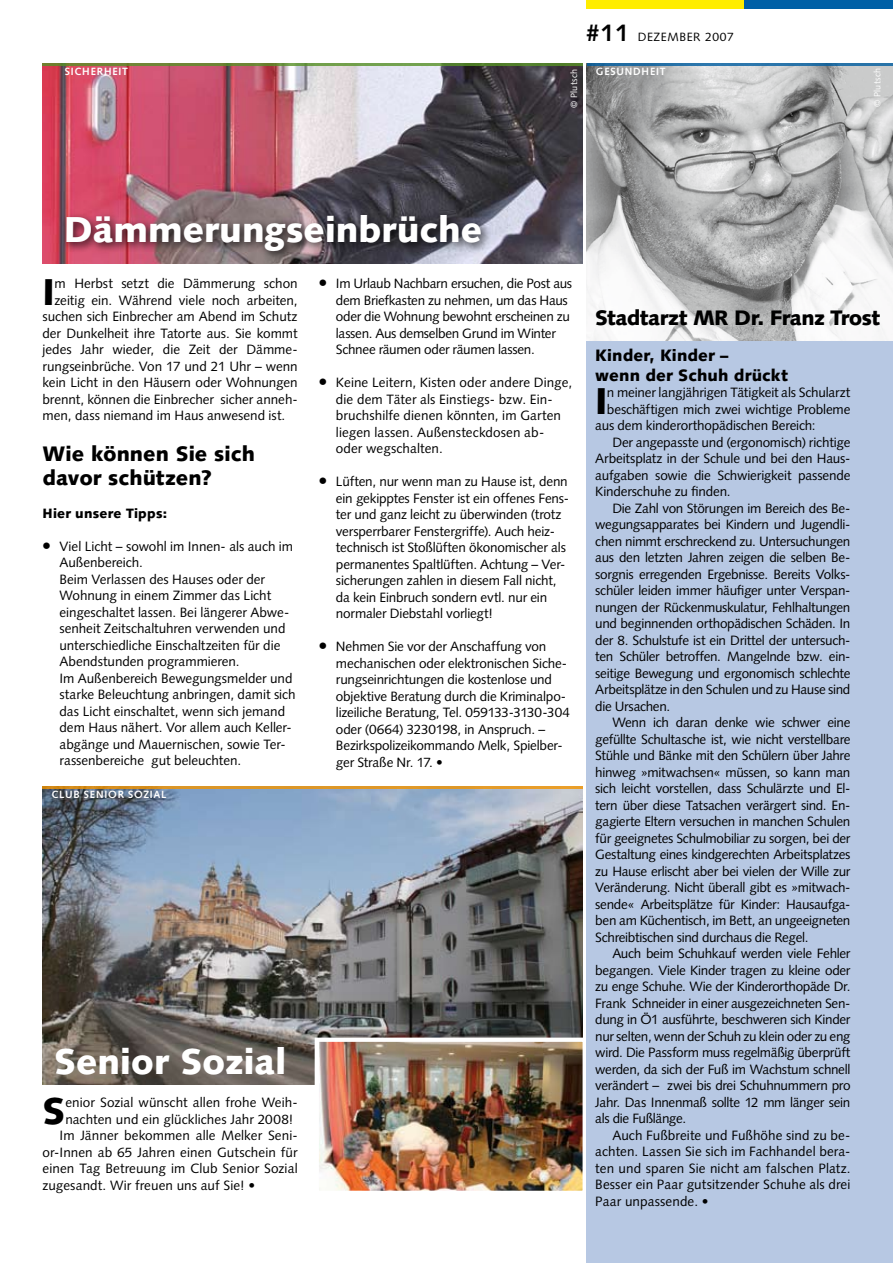
<style>
.page{position:relative;width:893px;height:1263px;background:#fff}
.page>*{position:absolute;margin:0;border:0;box-sizing:border-box;transform-origin:0 0}
.t1{font:900 37.35px "Syntax";color:#000}
.t2{font:900 36px "Syntax";color:#fff}
.t3{font:900 21px/24px "Syntax";color:#000}
.t4{font:900 21px "Syntax";letter-spacing:-.025em;color:#000}
.t5{font:900 16.5px/19.5px "Syntax";letter-spacing:.01em;color:#000}
.t6{font:13.5px/16.5px "Syntax";letter-spacing:-.015em;color:#000}
.t7{font:13.5px/16.5px "Syntax";letter-spacing:.005em;color:#000}
.t8{font:13.5px "Syntax";letter-spacing:.01em;color:#000}
.t9{font:900 13.5px "Syntax";letter-spacing:.015em;color:#000}
.t10{font:12px "Syntax";letter-spacing:.05em;color:#000}
.t11{font:700 10.5px "Syntax";letter-spacing:.075em;color:#fff}
.t12{font:9px "Syntax";letter-spacing:.02em;color:#fff}
.s1{font-weight:700;font-size:24px}
</style>
<div class="page">
<img style="left:43px;top:789px;width:540px;height:295px">
<img style="left:313px;top:1035px;width:274px;height:162px">
<img style="left:43px;top:66px;width:540px;height:198px">
<hr style="left:43px;top:64px;width:540px;height:2px;background:#579127">
<div style="left:587px;top:64px;width:306px;height:1199px;background:#b7c8e3"></div>
<img style="left:587px;top:66px;width:306px;height:274px">
<hr style="left:587px;top:64px;width:306px;height:2px;background:#005da0">
<div style="left:587px;top:0;width:157px;height:9px;background:#ffed00"></div>
<div style="left:744px;top:0;width:149px;height:9px;background:#0060a6"></div>
<hr style="left:43px;top:787px;width:540px;height:2px;background:#f39400">
<div style="left:61px;top:210px;width:492px;height:93px;background:#000;opacity:.75"></div>
<p class="t10" style="left:586px;top:29px;width:149px"><span class="s1">#11</span> DEZEMBER 2007</p>
<p class="t11" style="left:65px;top:66px;width:65px">SICHERHEIT</p>
<p class="t12" style="left:569px;top:108px;width:40px;rotate:-90deg">© Plutsch</p>
<p class="t11" style="left:596px;top:66px;width:71px">GESUNDHEIT</p>
<p class="t12" style="left:872px;top:107px;width:40px;rotate:-90deg">© Plutsch</p>
<h2 class="t2" style="left:64px;top:209px;width:420px">Dämmerungseinbrüche</h2>
<h1 class="t1" style="left:43px;top:270px;width:14px">I</h1>
<p class="t6" style="left:55px;top:275px;width:245px">m Herbst setzt die Dämmerung schon</p>
<p class="t6" style="left:55px;top:292px;width:245px">zeitig ein. Während viele noch arbeiten,</p>
<p class="t6" style="left:43px;top:308px;width:257px">suchen sich Einbrecher am Abend im Schutz</p>
<p class="t6" style="left:43px;top:325px;width:257px">der Dunkelheit ihre Tatorte aus. Sie kommt</p>
<p class="t6" style="left:43px;top:341px;width:257px">jedes Jahr wieder, die Zeit der Dämme-</p>
<p class="t6" style="left:43px;top:358px;width:257px">rungseinbrüche. Von 17 und 21 Uhr – wenn</p>
<p class="t6" style="left:43px;top:374px;width:257px">kein Licht in den Häusern oder Wohnungen</p>
<p class="t6" style="left:43px;top:391px;width:257px">brennt, können die Einbrecher sicher anneh-</p>
<p class="t6" style="left:43px;top:407px;width:244px">men, dass niemand im Haus anwesend ist.</p>
<h3 class="t3" style="left:43px;top:442px;width:214px">Wie können Sie sich davor schützen?</h3>
<p class="t9" style="left:43px;top:505px;width:126px">Hier unsere Tipps:</p>
<p class="t6" style="left:60px;top:538px;width:238px;text-indent:-17px">• Viel Licht – sowohl im Innen- als auch im Außenbereich.<br>Beim Verlassen des Hauses oder der Wohnung in einem Zimmer das Licht eingeschaltet lassen. Bei längerer Abwe&shy;senheit Zeitschaltuhren verwenden und unterschiedliche Einschaltzeiten für die Abendstunden programmieren.<br>Im Außenbereich Bewegungsmelder und starke Beleuchtung anbringen, damit sich das Licht einschaltet, wenn sich jemand dem Haus nähert. Vor allem auch Keller&shy;abgänge und Mauernischen, sowie Ter&shy;rassenbereiche gut beleuchten.</p>
<p class="t11" style="left:51px;top:788px;width:117px">CLUB SENIOR SOZIAL</p>
<p class="t6" style="left:336px;top:275px;width:238px;text-indent:-17px">• Im Urlaub Nachbarn ersuchen, die Post aus dem Briefkasten zu nehmen, um das Haus oder die Wohnung bewohnt erscheinen zu lassen. Aus demselben Grund im Winter Schnee räumen oder räumen lassen.</p>
<p class="t7" style="left:336px;top:374px;width:238px;text-indent:-17px">• Keine Leitern, Kisten oder andere Dinge, die dem Täter als Einstiegs- bzw. Ein&shy;bruchshilfe dienen könnten, im Garten liegen lassen. Außensteckdosen ab&shy;oder wegschalten.</p>
<p class="t6" style="left:336px;top:473px;width:235px;text-indent:-17px">• Lüften, nur wenn man zu Hause ist, denn ein gekipptes Fenster ist ein offenes Fens&shy;ter und ganz leicht zu überwinden (trotz versperrbarer Fenstergriffe). Auch heiz&shy;technisch ist Stoßlüften ökonomischer als permanentes Spaltlüften. Achtung – Ver&shy;sicherungen zahlen in diesem Fall nicht, da kein Einbruch sondern evtl. nur ein normaler Diebstahl vorliegt!</p>
<p class="t6" style="left:336px;top:638px;width:235px;text-indent:-17px">• Nehmen Sie vor der Anschaffung von mechanischen oder elektronischen Siche&shy;rungseinrichtungen die kostenlose und objektive Beratung durch die Kriminalpo&shy;lizeiliche Beratung, Tel. 059133-3130-304 oder (0664) 3230198, in Anspruch. – Bezirkspolizeikommando Melk, Spielber&shy;ger Straße Nr. 17. •</p>
<h2 class="t2" style="left:54px;top:1040px;width:233px">Senior Sozial</h2>
<h1 class="t1" style="left:43px;top:1088px;width:24px">S</h1>
<p class="t7" style="left:65px;top:1094px;width:234px">enior Sozial wünscht allen frohe Weih-</p>
<p class="t7" style="left:65px;top:1111px;width:230px">nachten und ein glückliches Jahr 2008!</p>
<p class="t7" style="left:60px;top:1127px;width:240px">Im Jänner bekommen alle Melker Seni-</p>
<p class="t7" style="left:43px;top:1144px;width:257px">or-Innen ab 65 Jahren einen Gutschein für</p>
<p class="t7" style="left:43px;top:1160px;width:257px">einen Tag Betreuung im Club Senior Sozial</p>
<p class="t7" style="left:43px;top:1177px;width:214px">zugesandt. Wir freuen uns auf Sie! •</p>
<h3 class="t4" style="left:595px;top:305px;width:286px">Stadtarzt MR Dr. Franz Trost</h3>
<p class="t5" style="left:595px;top:346px;width:194px">Kinder, Kinder –<br>wenn der Schuh drückt</p>
<h1 class="t1" style="left:595px;top:378px;width:14px">I</h1>
<p class="t6" style="left:607px;top:384px;width:245px">n meiner langjährigen Tätigkeit als Schularzt</p>
<p class="t6" style="left:607px;top:401px;width:245px">beschäftigen mich zwei wichtige Probleme</p>
<p class="t6" style="left:595px;top:417px;width:222px">aus dem kinderorthopädischen Bereich:</p>
<p class="t6" style="left:612px;top:434px;width:240px">Der angepasste und (ergonomisch) richtige</p>
<p class="t6" style="left:595px;top:450px;width:257px">Arbeitsplatz in der Schule und bei den Haus-</p>
<p class="t6" style="left:595px;top:467px;width:257px">aufgaben sowie die Schwierigkeit passende</p>
<p class="t6" style="left:595px;top:483px;width:137px">Kinderschuhe zu finden.</p>
<p class="t6" style="left:612px;top:500px;width:240px">Die Zahl von Störungen im Bereich des Be-</p>
<p class="t6" style="left:595px;top:516px;width:257px">wegungsapparates bei Kindern und Jugendli-</p>
<p class="t6" style="left:595px;top:533px;width:257px">chen nimmt erschreckend zu. Untersuchungen</p>
<p class="t6" style="left:595px;top:549px;width:257px">aus den letzten Jahren zeigen die selben Be-</p>
<p class="t6" style="left:595px;top:566px;width:257px">sorgnis erregenden Ergebnisse. Bereits Volks-</p>
<p class="t6" style="left:595px;top:582px;width:257px">schüler leiden immer häufiger unter Verspan-</p>
<p class="t6" style="left:595px;top:599px;width:257px">nungen der Rückenmuskulatur, Fehlhaltungen</p>
<p class="t6" style="left:595px;top:615px;width:257px">und beginnenden orthopädischen Schäden. In</p>
<p class="t6" style="left:595px;top:632px;width:257px">der 8. Schulstufe ist ein Drittel der untersuch-</p>
<p class="t6" style="left:595px;top:648px;width:257px">ten Schüler betroffen. Mangelnde bzw. ein-</p>
<p class="t6" style="left:595px;top:665px;width:257px">seitige Bewegung und ergonomisch schlechte</p>
<p class="t6" style="left:595px;top:681px;width:257px">Arbeitsplätze in den Schulen und zu Hause sind</p>
<p class="t6" style="left:595px;top:698px;width:76px">die Ursachen.</p>
<p class="t6" style="left:612px;top:714px;width:240px">Wenn ich daran denke wie schwer eine</p>
<p class="t6" style="left:595px;top:731px;width:257px">gefüllte Schultasche ist, wie nicht verstellbare</p>
<p class="t6" style="left:595px;top:747px;width:257px">Stühle und Bänke mit den Schülern über Jahre</p>
<p class="t6" style="left:595px;top:764px;width:257px">hinweg »mitwachsen« müssen, so kann man</p>
<p class="t6" style="left:595px;top:780px;width:257px">sich leicht vorstellen, dass Schulärzte und El-</p>
<p class="t6" style="left:595px;top:797px;width:257px">tern über diese Tatsachen verärgert sind. En-</p>
<p class="t6" style="left:595px;top:813px;width:257px">gagierte Eltern versuchen in manchen Schulen</p>
<p class="t6" style="left:595px;top:830px;width:257px">für geeignetes Schulmobiliar zu sorgen, bei der</p>
<p class="t6" style="left:595px;top:846px;width:257px">Gestaltung eines kindgerechten Arbeitsplatzes</p>
<p class="t6" style="left:595px;top:863px;width:257px">zu Hause erlischt aber bei vielen der Wille zur</p>
<p class="t6" style="left:595px;top:879px;width:257px">Veränderung. Nicht überall gibt es »mitwach-</p>
<p class="t6" style="left:595px;top:896px;width:257px">sende« Arbeitsplätze für Kinder: Hausaufga-</p>
<p class="t6" style="left:595px;top:912px;width:257px">ben am Küchentisch, im Bett, an ungeeigneten</p>
<p class="t6" style="left:595px;top:929px;width:215px">Schreibtischen sind durchaus die Regel.</p>
<p class="t6" style="left:612px;top:945px;width:240px">Auch beim Schuhkauf werden viele Fehler</p>
<p class="t6" style="left:595px;top:962px;width:257px">begangen. Viele Kinder tragen zu kleine oder</p>
<p class="t6" style="left:595px;top:978px;width:257px">zu enge Schuhe. Wie der Kinderorthopäde Dr.</p>
<p class="t6" style="left:595px;top:995px;width:257px">Frank Schneider in einer ausgezeichneten Sen-</p>
<p class="t6" style="left:595px;top:1011px;width:257px">dung in Ö1 ausführte, beschweren sich Kinder</p>
<p class="t6" style="left:595px;top:1028px;width:257px">nur selten, wenn der Schuh zu klein oder zu eng</p>
<p class="t6" style="left:595px;top:1044px;width:257px">wird. Die Passform muss regelmäßig überprüft</p>
<p class="t6" style="left:595px;top:1061px;width:257px">werden, da sich der Fuß im Wachstum schnell</p>
<p class="t6" style="left:595px;top:1077px;width:257px">verändert – zwei bis drei Schuhnummern pro</p>
<p class="t6" style="left:595px;top:1094px;width:257px">Jahr. Das Innenmaß sollte 12 mm länger sein</p>
<p class="t6" style="left:595px;top:1110px;width:92px">als die Fußlänge.</p>
<p class="t7" style="left:612px;top:1126px;width:240px">Auch Fußbreite und Fußhöhe sind zu be-</p>
<p class="t8" style="left:595px;top:1143px;width:257px">achten. Lassen Sie sich im Fachhandel bera-</p>
<p class="t7" style="left:595px;top:1159px;width:257px">ten und sparen Sie nicht am falschen Platz.</p>
<p class="t7" style="left:595px;top:1176px;width:257px">Besser ein Paar gutsitzender Schuhe als drei</p>
<p class="t7" style="left:595px;top:1192px;width:115px">Paar unpassende. •</p>
</div>
